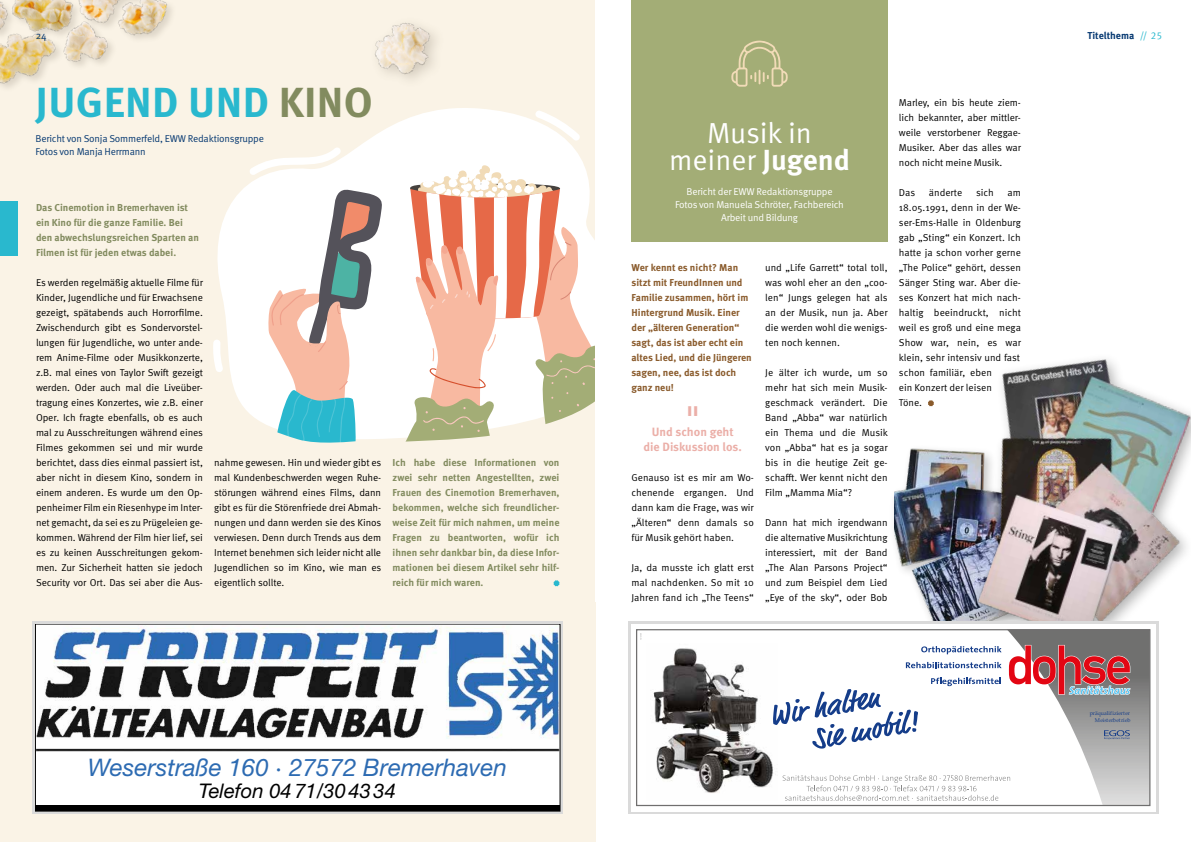
<style>
.page{position:relative;width:1191px;height:842px;background:#fff}
.page>*{position:absolute;margin:0;border:0;box-sizing:border-box;transform-origin:0 0}
.t1{font:700 42px "Meta Pro";letter-spacing:.01em;color:#29b8ce}
.t2{font:40.6px "Meta Pro Norm";color:#ebafa8}
.t3{font:29px/27px "Meta Pro Norm";color:#fff;text-align:center}
.t4{font:italic 24.2px "Helvetica Neue";color:#2d6bb2}
.t5{font:italic 20.2px "Helvetica Neue";color:#000}
.t6{font:700 12px/15px "Meta Pro";color:#ebafa8;text-align:center}
.t7{font:10px/15px "Meta Pro Norm";letter-spacing:-.005em;color:#000;text-align:justify}
.t8{font:700 10px/15px "Meta Pro";color:#828b5f}
.t9{font:700 10px/15px "Meta Pro";color:#8a5b2c}
.t10{font:10px/13px "Meta Pro Norm";letter-spacing:-.02em;color:#fff;text-align:center}
.t11{font:10px/13px "Meta Pro Norm";letter-spacing:-.02em;color:#053871}
.t12{font:700 10px "Meta Pro";color:#053871}
.t13{font:5.5px/6.4px "Palatino";letter-spacing:.02em;color:#153d8a;text-align:right}
.s1{font-family:"Meta Pro Norm";font-weight:400;color:#29b8ce}
.s2{color:#828b5f}
.s3{font-family:"Meta Pro";font-weight:700}
</style>
<div class="page">
<img style="left:894px;top:448px;width:30px;height:155px">
<div style="left:0;top:0;width:595px;height:842px;background:#faf3e6"></div>
<svg style="left:213px;top:108px;width:371px;height:331px;fill:#fff"></svg>
<svg style="left:264px;top:188px;width:119px;height:255px;background:#cbcecb"></svg>
<svg style="left:394px;top:165px;width:201px;height:277px;background:#efcfbe"></svg>
<img style="left:0;top:0;width:172px;height:88px">
<div style="left:631px;top:0;width:256px;height:241px;background:#a3ad76"></div>
<img style="left:374px;top:22px;width:62px;height:57px">
<div style="left:0;top:201px;width:18px;height:55px;background:#29b8ce"></div>
<svg style="left:553px;top:580px;width:6px;height:6px"></svg>
<img style="left:924px;top:359px;width:267px;height:324px">
<svg style="left:731px;top:40px;width:56px;height:47px"></svg>
<svg style="left:33px;top:621px;width:530px;height:193px;background:#c3c3c3"></svg>
<svg style="left:628px;top:621px;width:530px;height:193px;fill:#dadada"></svg>
<div style="left:35px;top:624px;width:525px;height:187px;background:#fff"></div>
<img style="left:37px;top:626px;width:521px;height:125px">
<div style="left:35px;top:805px;width:524px;height:6px;background:#000"></div>
<div style="left:35px;top:624px;width:525px;height:187px;border:1px solid #000"></div>
<svg style="left:631px;top:624px;width:524px;height:187px"></svg>
<img style="left:653px;top:648px;width:120px;height:145px">
<svg style="left:773px;top:629px;width:376px;height:176px"></svg>
<p class="t11" style="left:36px;top:28px;width:12px">24</p>
<p class="t12" style="left:1087px;top:27px;width:76px">Titelthema <span class="s1">// 25</span></p>
<h1 class="t1" style="left:36px;top:69px;width:339px">JUGEND UND <span class="s2">KINO</span></h1>
<p class="t11" style="left:35px;top:131px;width:230px">Bericht von Sonja Sommerfeld, EWW Redaktionsgruppe<br>Fotos von Manja Herrmann</p>
<p class="t8" style="left:36px;top:200px;width:164px">Das Cinemotion in Bremerhaven ist ein Kino für die ganze Familie. Bei den abwechslungsreichen Sparten an Filmen ist für jeden etwas dabei.</p>
<p class="t7" style="left:36px;top:275px;width:168px">Es werden regelmäßig aktuelle Filme für Kinder, Jugendliche und für Erwachsene gezeigt, spätabends auch Horrorfilme.<br>Zwischendurch gibt es Sondervorstel&shy;lungen für Jugendliche, wo unter ande&shy;rem Anime-Filme oder Musikkonzerte, z.B. mal eines von Taylor Swift gezeigt werden. Oder auch mal die Liveüber&shy;tragung eines Konzertes, wie z.B. einer Oper. Ich fragte ebenfalls, ob es auch mal zu Ausschreitungen während eines Filmes gekommen sei und mir wurde berichtet, dass dies einmal passiert ist, aber nicht in diesem Kino, sondern in einem anderen. Es wurde um den Op&shy;penheimer Film ein Riesenhype im Inter&shy;net gemacht, da sei es zu Prügeleien ge&shy;kommen. Während der Film hier lief, sei es zu keinen Ausschreitungen gekom&shy;men. Zur Sicherheit hatten sie jedoch Security vor Ort. Das sei aber die Aus-</p>
<p class="t7" style="left:214px;top:455px;width:168px">nahme gewesen. Hin und wieder gibt es mal Kundenbeschwerden wegen Ruhe&shy;störungen während eines Films, dann gibt es für die Störenfriede drei Abmah&shy;nungen und dann werden sie des Kinos verwiesen. Denn durch Trends aus dem Internet benehmen sich leider nicht alle Jugendlichen so im Kino, wie man es eigentlich sollte.</p>
<p class="t8" style="left:392px;top:455px;width:168px;text-align:justify">Ich habe diese Informationen von zwei sehr netten Angestellten, zwei Frauen des Cinemotion Bremerhaven, bekommen, welche sich freundlicher&shy;weise Zeit für mich nahmen, um meine Fragen zu beantworten, wofür ich ihnen sehr dankbar bin, da diese Infor&shy;mationen bei diesem Artikel sehr hilf&shy;reich für mich waren.</p>
<h3 class="t4" style="left:88px;top:752px;width:421px">Weserstraße 160 · 27572 Bremerhaven</h3>
<h3 class="t5" style="left:199px;top:778px;width:198px">Telefon 0471/304334</h3>
<h3 class="t3" style="left:669px;top:118px;width:182px">Musik in meiner <span class="s3">Jugend</span></h3>
<p class="t10" style="left:675px;top:185px;width:170px">Bericht der EWW Redaktionsgruppe<br>Fotos von Manuela Schröter, Fachbereich<br>Arbeit und Bildung</p>
<p class="t9" style="left:631px;top:260px;width:122px">Wer kennt es nicht? Man sitzt mit FreundInnen und<br>Familie zusammen, hört im<br>Hintergrund Musik. Einer der „älteren Generation“ sagt, das ist aber echt ein altes Lied, und die Jüngeren sagen, nee, das ist doch ganz neu!</p>
<p class="t6" style="left:643px;top:424px;width:100px">Und schon geht die Diskussion los.</p>
<p class="t7" style="left:631px;top:470px;width:124px">Genauso ist es mir am Wo&shy;chenende ergangen. Und dann kam die Frage, was wir „Älteren“ denn damals so für Musik gehört haben.</p>
<p class="t7" style="left:631px;top:560px;width:124px">Ja, da musste ich glatt erst mal nachdenken. So mit 10<br>Jahren fand ich „The Teens“</p>
<h2 class="t2" style="left:684px;top:391px;width:18px">"</h2>
<p class="t7" style="left:765px;top:260px;width:124px">und „Life Garrett“ total toll, was wohl eher an den „coo&shy;len“ Jungs gelegen hat als an der Musik, nun ja. Aber die werden wohl die wenigs&shy;ten noch kennen.</p>
<p class="t7" style="left:765px;top:365px;width:124px">Je älter ich wurde, um so mehr hat sich mein Musik&shy;geschmack verändert. Die Band „Abba“ war natürlich ein Thema und die Musik von „Abba“ hat es ja sogar bis in die heutige Zeit ge&shy;schafft. Wer kennt nicht den Film „Mamma Mia“?</p>
<p class="t7" style="left:765px;top:515px;width:124px">Dann hat mich irgendwann die alternative Musikrichtung interessiert, mit der Band „The Alan Parsons Project“ und zum Beispiel dem Lied „Eye of the sky“, oder Bob</p>
<p class="t7" style="left:899px;top:95px;width:123px">Marley, ein bis heute ziem&shy;lich bekannter, aber mittler&shy;weile verstorbener Reggae-Musiker. Aber das alles war noch nicht meine Musik.</p>
<p class="t7" style="left:899px;top:185px;width:18px">Das</p>
<p class="t7" style="left:928px;top:185px;width:35px">änderte</p>
<p class="t7" style="left:976px;top:185px;width:19px">sich</p>
<p class="t7" style="left:899px;top:185px;width:124px;text-align:left;text-indent:109px">am<br>18.05.1991, denn in der We&shy;ser-Ems-Halle in Oldenburg gab „Sting“ ein Konzert. Ich hatte ja schon vorher gerne „The Police“ gehört, dessen<br>Sänger Sting war. Aber die&shy;ses Konzert hat mich nach&shy;haltig beeindruckt, nicht weil es groß und eine mega<br>Show war, nein, es war klein, sehr intensiv und fast schon familiär, eben<br>ein Konzert der leisen<br>Töne.</p>
<p class="t13" style="left:1089px;top:710px;width:42px">präqualifizierter<br>Meisterbetrieb</p>
</div>
